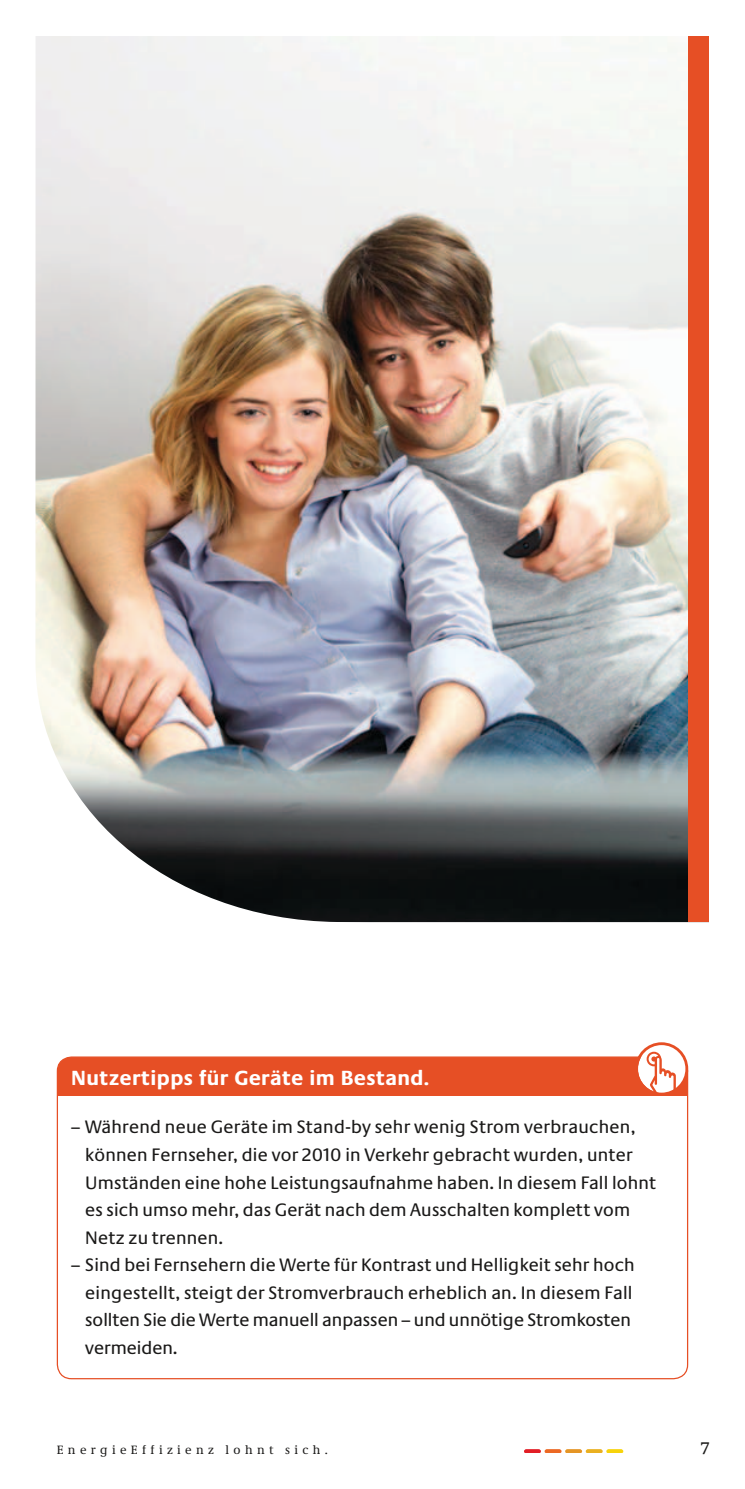
<style>
.page{position:relative;width:745px;height:1489px;background:#fff}
.page>*{position:absolute;margin:0;border:0;box-sizing:border-box;transform-origin:0 0}
.t1{font:700 21.25px "Neue Praxis";letter-spacing:.02em;color:#fff}
.t2{font:18.75px/27.5px "Neue Praxis";letter-spacing:.01em;color:#1a1918}
.t3{font:17.5px "Neue Demos";color:#1a1918}
.t4{font:12.5px "Neue Demos";letter-spacing:.35em;color:#1a1918}
</style>
<div class="page">
<img style="left:35px;top:36px;width:652px;height:886px">
<div style="left:687px;top:29px;width:22px;height:893px;background:#e64f25"></div>
<div style="left:57px;top:1057px;width:630px;height:38px;background:#e64f25"></div>
<svg style="left:634px;top:1042px;width:53px;height:51px"></svg>
<svg style="left:544px;top:1448px;width:17px;height:5px"></svg>
<svg style="left:523px;top:1448px;width:17px;height:5px"></svg>
<svg style="left:606px;top:1448px;width:17px;height:5px"></svg>
<svg style="left:585px;top:1448px;width:17px;height:5px"></svg>
<svg style="left:564px;top:1448px;width:17px;height:5px"></svg>
<div style="left:0;top:1px;width:742px;height:34px;background:#fff"></div>
<p class="t1" style="left:71px;top:1064px;width:359px">Nutzertipps für Geräte im Bestand.</p>
<p class="t2" style="left:85px;top:1113px;width:572px;text-indent:-14px">– Während neue Geräte im Stand-by sehr wenig Strom verbrauchen, können Fernseher, die vor 2010 in Verkehr gebracht wurden, unter Umständen eine hohe Leistungsaufnahme haben. In diesem Fall lohnt es sich umso mehr, das Gerät nach dem Ausschalten komplett vom Netz zu trennen.</p>
<p class="t2" style="left:85px;top:1250px;width:550px;text-indent:-14px">– Sind bei Fernsehern die Werte für Kontrast und Helligkeit sehr hoch eingestellt, steigt der Stromverbrauch erheblich an. In diesem Fall sollten Sie die Werte manuell anpassen – und unnötige Stromkosten vermeiden.</p>
<p class="t4" style="left:57px;top:1441px;width:272px">EnergieEffizienz lohnt sich.</p>
<p class="t3" style="left:700px;top:1436px;width:10px">7</p>
</div>
